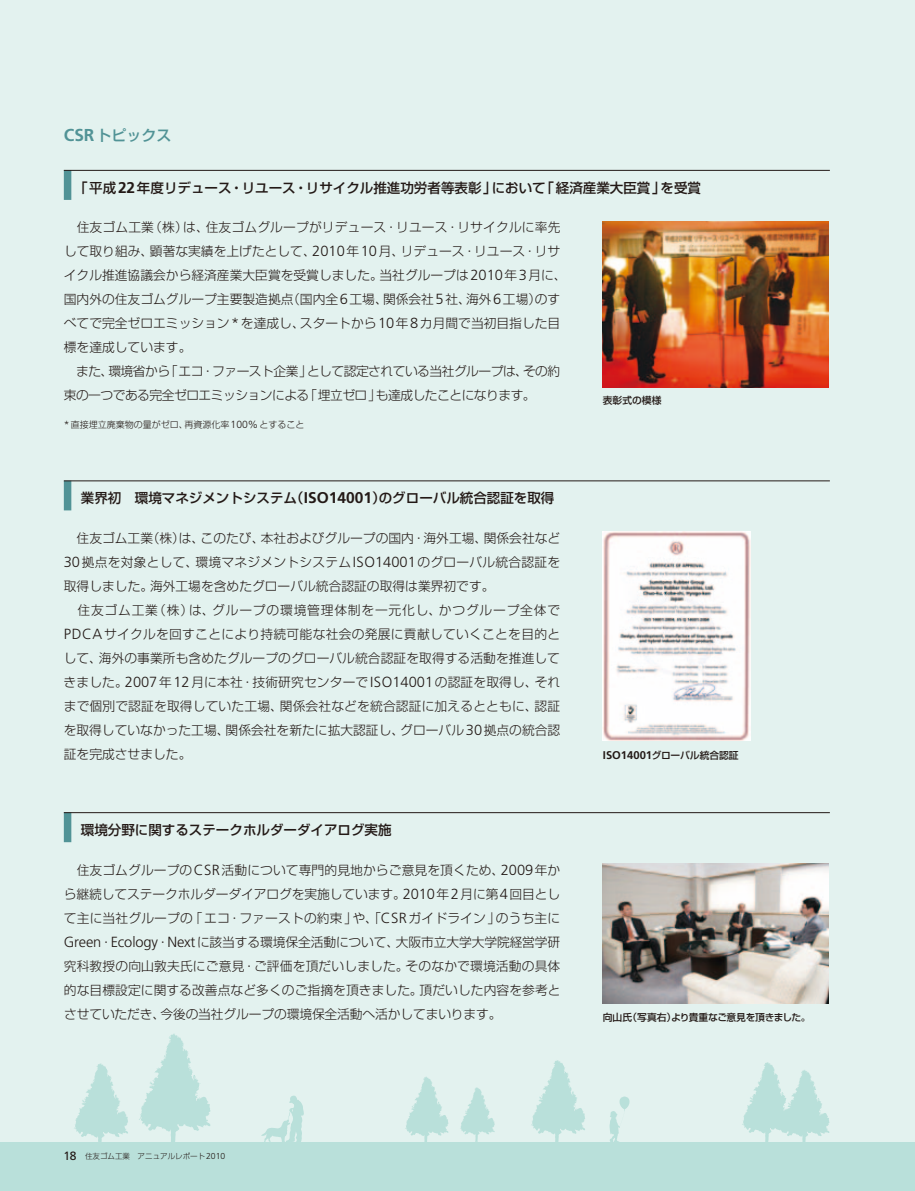
<style>
.page{position:relative;width:915px;height:1191px;background:#fff}
.page>*{position:absolute;margin:0;border:0;box-sizing:border-box;transform-origin:0 0}
.t1{font:500 15px "Shin Go Pro";color:#519396}
.t2{font:500 13.5px "Shin Go Pro";color:#231916}
.t3{font:300 12.75px/24px "Shin Go Pro";color:#231916}
.t4{font:500 9.75px "Shin Go Pro";letter-spacing:-.005em;color:#231916}
.t5{font:500 9.75px "Shin Go Pro";letter-spacing:-.03em;color:#231916}
.t6{font:300 9px "Shin Go Pro";color:#231916}
.t7{font:300 7.5px "Shin Go Pro";color:#231916}
.s1{font-family:"Frutiger";font-weight:700;font-size:17.25px}
.s2{font-family:"Frutiger";font-weight:700;font-size:15.45px}
.s3{font-family:"Frutiger";font-size:14.7px}
.s4{font-family:"Frutiger";font-size:10.35px}
.s5{font-family:"Frutiger";font-weight:700;font-size:11.25px}
.s6{font-family:"Frutiger";font-weight:400;font-size:12px}
.s7{font-family:"Frutiger";font-size:8.7px}
</style>
<div class="page">
<div style="left:0;top:0;width:914px;height:1191px;background:#e3f2ef"></div>
<div style="left:0;top:1142px;width:914px;height:49px;background:#b9e0da"></div>
<svg style="left:74px;top:1063px;width:54px;height:79px"></svg>
<svg style="left:531px;top:1060px;width:54px;height:82px"></svg>
<svg style="left:405px;top:1077px;width:43px;height:65px"></svg>
<svg style="left:460px;top:1087px;width:34px;height:55px"></svg>
<svg style="left:139px;top:1034px;width:71px;height:108px"></svg>
<svg style="left:742px;top:1062px;width:87px;height:80px"></svg>
<svg style="left:261px;top:1095px;width:43px;height:47px"></svg>
<svg style="left:609px;top:1096px;width:20px;height:46px"></svg>
<div style="left:64px;top:812px;width:7px;height:30px;background:#519396"></div>
<div style="left:64px;top:480px;width:7px;height:30px;background:#519396"></div>
<div style="left:64px;top:170px;width:7px;height:30px;background:#519396"></div>
<hr style="left:64px;top:170px;width:765px;height:1px;background:#231916">
<hr style="left:64px;top:480px;width:765px;height:1px;background:#231916">
<hr style="left:64px;top:812px;width:765px;height:1px;background:#231916">
<img style="left:602px;top:221px;width:226px;height:166px">
<img style="left:602px;top:863px;width:226px;height:140px">
<img style="left:602px;top:531px;width:148px;height:209px">
<p class="t1" style="left:64px;top:123px;width:109px"><span class="s1">CSR</span>トピックス</p>
<p class="t2" style="left:74px;top:176px;width:628px">「平成<span class="s2">22</span>年度リデュース・リユース・リサイクル推進功労者等表彰」において「経済産業大臣賞」を受賞</p>
<p class="t3" style="left:64px;top:214px;width:504px">　住友ゴム工業（株）は、住友ゴムグループがリデュース・リユース・リサイクルに率先して取り組み、顕著な実績を上げたとして、<span class="s3">2010</span>年<span class="s3">10</span>月、リデュース・リユース・リサイクル推進協議会から経済産業大臣賞を受賞しました。当社グループは<span class="s3">2010</span>年<span class="s3">3</span>月に、国内外の住友ゴムグループ主要製造拠点（国内全<span class="s3">6</span>工場、関係会社<span class="s3">5</span>社、海外<span class="s3">6</span>工場）のすべてで完全ゼロエミッション<span class="s3">*</span>を達成し、スタートから<span class="s3">10</span>年<span class="s3">8</span>カ月間で当初目指した目標を達成しています。<br>　また、環境省から「エコ・ファースト企業」として認定されている当社グループは、その約束の一つである完全ゼロエミッションによる「埋立ゼロ」も達成したことになります。</p>
<p class="t6" style="left:64px;top:417px;width:242px"><span class="s4">*</span>直接埋立廃棄物の量がゼロ、再資源化率<span class="s4">100%</span>とすること</p>
<p class="t2" style="left:81px;top:487px;width:475px">業界初　環境マネジメントシステム（<span class="s2">ISO14001</span>）のグローバル統合認証を取得</p>
<p class="t3" style="left:64px;top:524px;width:498px">　住友ゴム工業（株）は、このたび、本社およびグループの国内・海外工場、関係会社など<span class="s3">30</span>拠点を対象として、環境マネジメントシステム<span class="s3">ISO14001</span>のグローバル統合認証を取得しました。海外工場を含めたグローバル統合認証の取得は業界初です。<br>　住友ゴム工業（株）は、グループの環境管理体制を一元化し、かつグループ全体で<span class="s3">PDCA</span>サイクルを回すことにより持続可能な社会の発展に貢献していくことを目的として、海外の事業所も含めたグループのグローバル統合認証を取得する活動を推進してきました。<span class="s3">2007</span>年<span class="s3">12</span>月に本社・技術研究センターで<span class="s3">ISO14001</span>の認証を取得し、それまで個別で認証を取得していた工場、関係会社などを統合認証に加えるとともに、認証を取得していなかった工場、関係会社を新たに拡大認証し、グローバル<span class="s3">30</span>拠点の統合認証を完成させました。</p>
<p class="t2" style="left:81px;top:818px;width:312px">環境分野に関するステークホルダーダイアログ実施</p>
<p class="t3" style="left:64px;top:856px;width:498px;text-align:justify">　住友ゴムグループの<span class="s3">CSR</span>活動について専門的見地からご意見を頂くため、<span class="s3">2009</span>年から継続してステークホルダーダイアログを実施しています。<span class="s3">2010</span>年<span class="s3">2</span>月に第<span class="s3">4</span>回目として主に当社グループの「エコ・ファーストの約束」や、「<span class="s3">CSR</span>ガイドライン」のうち主に<span class="s3">Green</span>・<span class="s3">Ecology</span>・<span class="s3">Next</span>に該当する環境保全活動について、大阪市立大学大学院経営学研究科教授の向山敦夫氏にご意見・ご評価を頂だいしました。そのなかで環境活動の具体的な目標設定に関する改善点など多くのご指摘を頂きました。頂だいした内容を参考とさせていただき、今後の当社グループの環境保全活動へ活かしてまいります。</p>
<p class="t4" style="left:602px;top:392px;width:60px">表彰式の模様</p>
<p class="t4" style="left:602px;top:747px;width:137px"><span class="s5">ISO14001</span>グローバル統合認証</p>
<p class="t5" style="left:602px;top:1009px;width:209px">向山氏（写真右）より貴重なご意見を頂きました。</p>
<p class="t7" style="left:64px;top:1150px;width:163px"><span class="s6">18</span> 住友ゴム工業　アニュアルレポート<span class="s7">2010</span></p>
</div>
